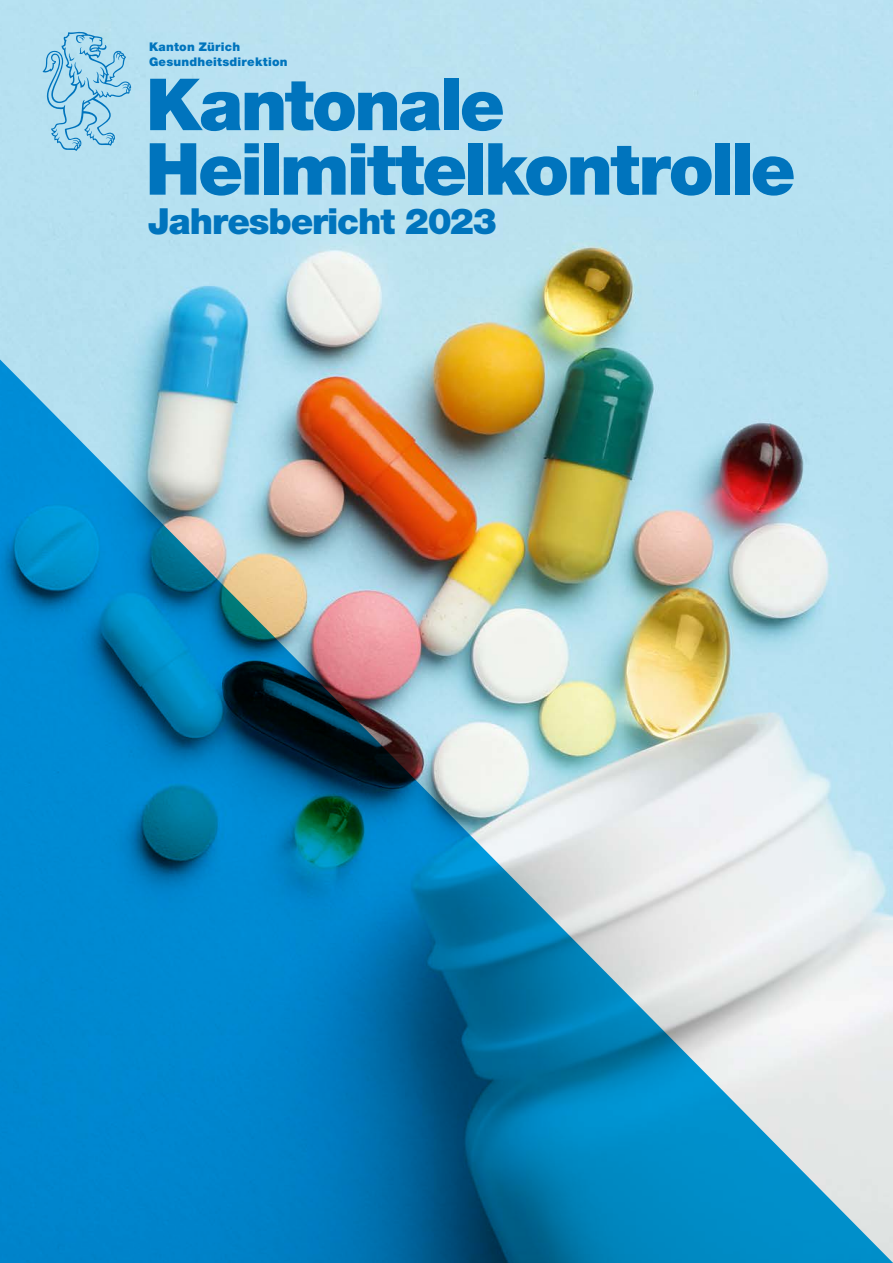
<style>
.page{position:relative;width:893px;height:1263px;background:#fff}
.page>*{position:absolute;margin:0;border:0;box-sizing:border-box;transform-origin:0 0}
.Umschlag_P-HauptTitel{font:900 72px/64.5px "Helvetica Neue LT Std";letter-spacing:-.04em;color:#0074bd}
.Umschlag_P-HauptTitel-2{font:900 36px "Helvetica Neue LT Std";letter-spacing:-.03em;color:#0074bd}
.Umschlag_P-8-Kopfzeilen{font:900 12px "Helvetica Neue LT Std";letter-spacing:.02em;color:#0074bd}
</style>
<div class="page">
<img style="left:0;top:0;width:893px;height:347px">
<img style="left:0;top:347px;width:893px;height:916px">
<svg style="left:43px;top:31px;width:88px;height:120px;background:#9bd0e9"></svg>
<p class="Umschlag_P-8-Kopfzeilen" style="left:149px;top:40px;width:93px">Kanton Zürich</p>
<p class="Umschlag_P-8-Kopfzeilen" style="left:149px;top:55px;width:140px">Gesundheitsdirektion</p>
<p class="Umschlag_P-HauptTitel" style="left:146px;top:72px;width:652px">Kantonale<br>Heilmittelkontrolle</p>
<p class="Umschlag_P-HauptTitel-2" style="left:148px;top:199px;width:350px">Jahresbericht 2023</p>
</div>
